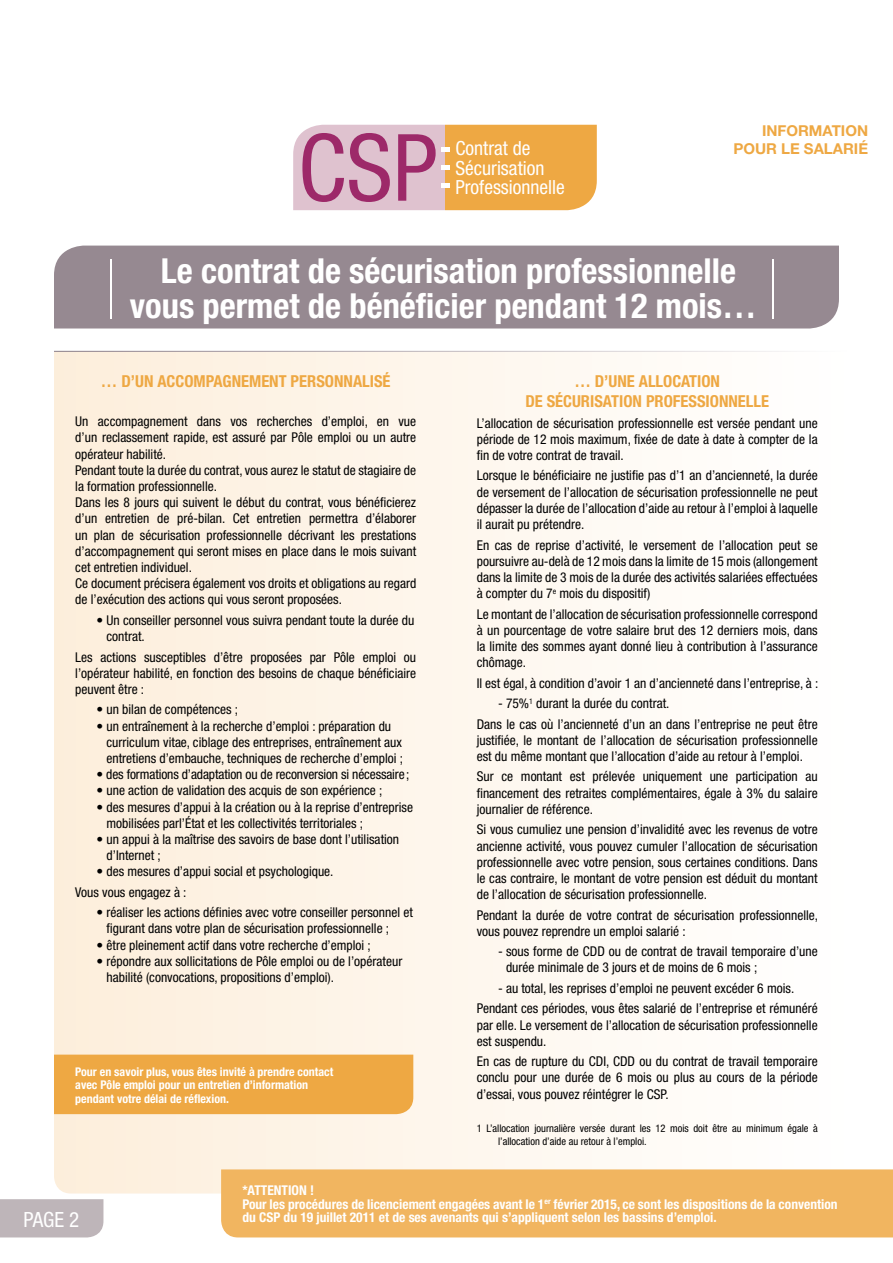
<style>
.page{position:relative;width:893px;height:1263px;background:#fff}
.page>*{position:absolute;margin:0;border:0;box-sizing:border-box;transform-origin:0 0}
.t1{font:condensed 93px "Helvetica Neue";color:#9d2969}
.t2{font:700 condensed 34.5px/34.5px "Helvetica Neue";color:#fff;text-align:center}
.t3{font:condensed 21px "Helvetica Neue";color:#fff}
.t4{font:condensed 19.5px/19.5px "Helvetica Neue";color:#fff}
.t5{font:700 condensed 16.5px/19.8px "Helvetica Neue";color:#eea843;text-align:center}
.t6{font:700 15px/18px "Helvetica Neue";color:#eea843;text-align:right}
.t7{font:condensed 13.5px/16.2px "Helvetica Neue";color:#000}
.t8{font:700 condensed 13.5px/13.5px "Helvetica Neue";color:#fff}
.t9{font:700 condensed 12px/13.5px "Helvetica Neue";color:#fff}
.t10{font:condensed 10.5px/12.6px "Helvetica Neue";color:#000}
</style>
<div class="page">
<svg style="left:54px;top:352px;width:563px;height:841px"></svg>
<div style="left:54px;top:1054px;width:359px;height:60px;background:#eea843"></div>
<div style="left:0;top:1199px;width:103px;height:38px;background:#beb5b9"></div>
<svg style="left:293px;top:125px;width:304px;height:85px;background:#e6b68a"></svg>
<div style="left:441px;top:165px;width:8px;height:5px;background:#fff"></div>
<div style="left:441px;top:147px;width:8px;height:5px;background:#fff"></div>
<div style="left:441px;top:183px;width:8px;height:5px;background:#fff"></div>
<div style="left:54px;top:246px;width:785px;height:82px;background:#968991"></div>
<hr style="left:111px;top:259px;width:1px;height:60px;background:#fff">
<hr style="left:772px;top:259px;width:1px;height:60px;background:#fff">
<div style="left:221px;top:1169px;width:672px;height:68px;background:#f1b560"></div>
<h1 class="t1" style="left:298px;top:114px;width:141px">CSP</h1>
<h3 class="t4" style="left:455px;top:138px;width:111px">Contrat de<br>Sécurisation<br>Professionnelle</h3>
<p class="t6" style="left:733px;top:122px;width:136px">INFORMATION<br>POUR LE SALARIÉ</p>
<h2 class="t2" style="left:130px;top:253px;width:628px">Le contrat de sécurisation professionnelle vous permet de bénéficier pendant 12 mois…</h2>
<p class="t5" style="left:101px;top:371px;width:291px">… D’UN ACCOMPAGNEMENT PERSONNALISÉ</p>
<p class="t7" style="left:75px;top:413px;width:342px">Un accompagnement dans vos recherches d’emploi, en vue d’un reclassement rapide, est assuré par Pôle emploi ou un autre opérateur habilité.<br>Pendant toute la durée du contrat, vous aurez le statut de stagiaire de la formation professionnelle.<br>Dans les 8 jours qui suivent le début du contrat, vous bénéficierez d’un entretien de pré-bilan. Cet entretien permettra d’élaborer un plan de sécurisation professionnelle décrivant les prestations d’accompagnement qui seront mises en place dans le mois suivant cet entretien individuel.<br>Ce document précisera également vos droits et obligations au regard de l’exécution des actions qui vous seront proposées.</p>
<p class="t7" style="left:107px;top:612px;width:309px;text-indent:-10px">• Un conseiller personnel vous suivra pendant toute la durée du contrat.</p>
<p class="t7" style="left:75px;top:648px;width:342px;text-align:justify">Les actions susceptibles d’être proposées par Pôle emploi ou l’opérateur habilité, en fonction des besoins de chaque bénéficiaire peuvent être :</p>
<p class="t7" style="left:97px;top:701px;width:143px">• un bilan de compétences ;</p>
<p class="t7" style="left:107px;top:718px;width:298px;text-indent:-10px">• un entraînement à la recherche d’emploi : préparation du curriculum vitae, ciblage des entreprises, entraînement aux entretiens d’embauche, techniques de recherche d’emploi ;</p>
<p class="t7" style="left:97px;top:766px;width:314px">• des formations d’adaptation ou de reconversion si nécessaire;</p>
<p class="t7" style="left:97px;top:782px;width:287px">• une action de validation des acquis de son expérience ;</p>
<p class="t7" style="left:107px;top:799px;width:308px;text-indent:-10px">• des mesures d’appui à la création ou à la reprise d’entreprise mobilisées parl’État et les collectivités territoriales ;</p>
<p class="t7" style="left:107px;top:831px;width:294px;text-indent:-10px">• un appui à la maîtrise des savoirs de base dont l’utilisation d’Internet ;</p>
<p class="t7" style="left:75px;top:861px;width:260px;line-height:20.4px;text-indent:21px">• des mesures d’appui social et psychologique.<br>Vous vous engagez à :</p>
<p class="t7" style="left:107px;top:904px;width:308px;text-indent:-10px">• réaliser les actions définies avec votre conseiller personnel et figurant dans votre plan de sécurisation professionnelle ;</p>
<p class="t7" style="left:97px;top:937px;width:276px">• être pleinement actif dans votre recherche d’emploi ;</p>
<p class="t7" style="left:107px;top:953px;width:297px;text-indent:-10px">• répondre aux sollicitations de Pôle emploi ou de l’opérateur habilité (convocations, propositions d’emploi).</p>
<p class="t9" style="left:75px;top:1064px;width:260px">Pour en savoir plus, vous êtes invité à prendre contact avec Pôle emploi pour un entretien d’information pendant votre délai de réflexion.</p>
<p class="t5" style="left:525px;top:371px;width:245px">… D’UNE ALLOCATION<br>DE SÉCURISATION PROFESSIONNELLE</p>
<p class="t7" style="left:477px;top:415px;width:342px;text-align:justify">L’allocation de sécurisation professionnelle est versée pendant une période de 12 mois maximum, fixée de date à date à compter de la fin de votre contrat de travail.</p>
<p class="t7" style="left:477px;top:467px;width:342px;text-align:justify">Lorsque le bénéficiaire ne justifie pas d’1 an d’ancienneté, la durée de versement de l’allocation de sécurisation professionnelle ne peut dépasser la durée de l’allocation d’aide au retour à l’emploi à laquelle il aurait pu prétendre.</p>
<p class="t7" style="left:477px;top:537px;width:342px;text-align:justify">En cas de reprise d’activité, le versement de l’allocation peut se poursuivre au-delà de 12 mois dans la limite de 15 mois (allongement dans la limite de 3 mois de la durée des activités salariées effectuées à compter du 7<sup>e</sup> mois du dispositif)</p>
<p class="t7" style="left:477px;top:606px;width:342px;text-align:justify">Le montant de l’allocation de sécurisation professionnelle correspond à un pourcentage de votre salaire brut des 12 derniers mois, dans la limite des sommes ayant donné lieu à contribution à l’assurance chômage.</p>
<p class="t7" style="left:477px;top:675px;width:343px">Il est égal, à condition d’avoir 1 an d’ancienneté dans l’entreprise, à :</p>
<p class="t7" style="left:477px;top:693px;width:342px;line-height:20.4px;text-indent:21px">- 75%<sup>1</sup> durant la durée du contrat.<br>Dans le cas où l’ancienneté d’un an dans l’entreprise ne peut être</p>
<p class="t7" style="left:477px;top:732px;width:342px">justifiée, le montant de l’allocation de sécurisation professionnelle est du même montant que l’allocation d’aide au retour à l’emploi.</p>
<p class="t7" style="left:477px;top:768px;width:342px;text-align:justify">Sur ce montant est prélevée uniquement une participation au financement des retraites complémentaires, égale à 3% du salaire journalier de référence.</p>
<p class="t7" style="left:477px;top:821px;width:342px;text-align:justify">Si vous cumuliez une pension d’invalidité avec les revenus de votre ancienne activité, vous pouvez cumuler l’allocation de sécurisation professionnelle avec votre pension, sous certaines conditions. Dans le cas contraire, le montant de votre pension est déduit du montant de l’allocation de sécurisation professionnelle.</p>
<p class="t7" style="left:477px;top:906px;width:343px">Pendant la durée de votre contrat de sécurisation professionnelle, vous pouvez reprendre un emploi salarié :</p>
<p class="t7" style="left:506px;top:943px;width:313px;text-indent:-8px">- sous forme de CDD ou de contrat de travail temporaire d’une durée minimale de 3 jours et de moins de 6 mois ;</p>
<p class="t7" style="left:477px;top:978px;width:342px;line-height:20.4px;text-align:center">- au total, les reprises d’emploi ne peuvent excéder 6 mois.<br>Pendant ces périodes, vous êtes salarié de l’entreprise et rémunéré</p>
<p class="t7" style="left:477px;top:1016px;width:342px">par elle. Le versement de l’allocation de sécurisation professionnelle est suspendu.</p>
<p class="t7" style="left:477px;top:1053px;width:342px;text-align:justify">En cas de rupture du CDI, CDD ou du contrat de travail temporaire conclu pour une durée de 6 mois ou plus au cours de la période d’essai, vous pouvez réintégrer le CSP.</p>
<p class="t10" style="left:498px;top:1122px;width:321px;text-indent:-21px">1 L’allocation journalière versée durant les 12 mois doit être au minimum égale à l’allocation d’aide au retour à l’emploi.</p>
<h3 class="t3" style="left:23px;top:1207px;width:57px">PAGE 2</h3>
<p class="t8" style="left:242px;top:1183px;width:597px">*ATTENTION !<br>Pour les procédures de licenciement engagées avant le 1<sup>er</sup> février 2015, ce sont les dispositions de la convention du CSP du 19 juillet 2011 et de ses avenants qui s’appliquent selon les bassins d’emploi.</p>
</div>
